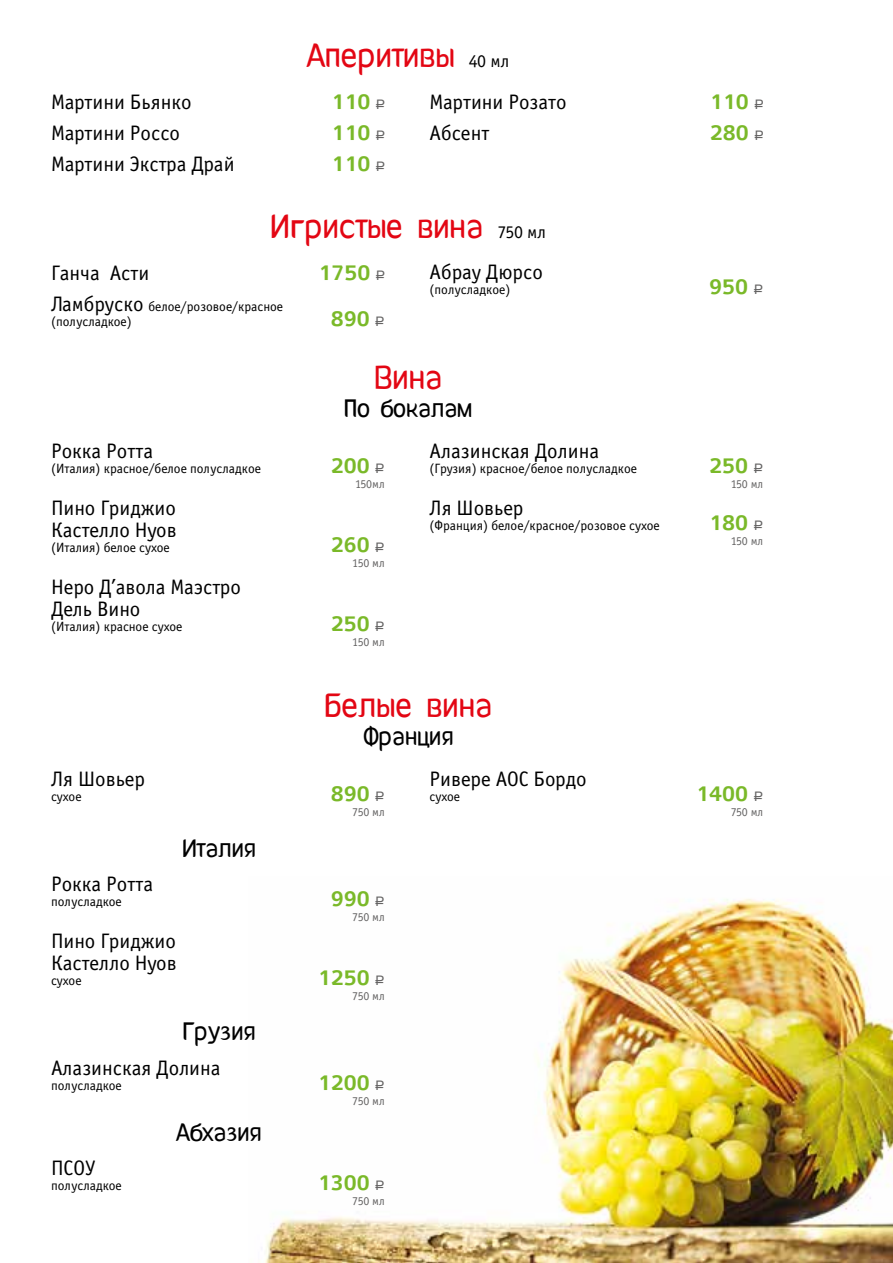
<style>
.page{position:relative;width:893px;height:1263px;background:#fff}
.page>*{position:absolute;margin:0;border:0;box-sizing:border-box;transform-origin:0 0}
.t1{font:36px "Giger";color:#e30613}
.t2{font:27px "Giger";color:#000}
.t3{font:500 24px "Colaborate";color:#7ab929}
.t4{font:21px/22.5px "Officina Sans Book C";color:#000}
.t5{font:13.5px/15px "Officina Sans Book C";color:#000}
.t6{font:12px "Officina Sans Book C";letter-spacing:-.02em;color:#646363}
.s1{font-family:"Officina Sans Book C";font-size:18px;color:#000}
.s2{font-family:"ALS Rubl";font-weight:400;font-size:13.5px;color:#646363}
.s3{font-size:21px}
</style>
<div class="page">
<img style="left:265px;top:898px;width:628px;height:365px">
<h1 class="t1" style="left:307px;top:32px;width:204px">Аперитивы <span class="s1">40 мл</span></h1>
<h3 class="t4" style="left:51px;top:91px;width:142px">Мартини Бьянко</h3>
<h3 class="t3" style="left:331px;top:89px;width:56px">110 <span class="s2">A</span></h3>
<h3 class="t4" style="left:51px;top:122px;width:130px">Мартини Россо</h3>
<h3 class="t3" style="left:331px;top:120px;width:56px">110 <span class="s2">A</span></h3>
<h3 class="t4" style="left:51px;top:153px;width:185px">Мартини Экстра Драй</h3>
<h3 class="t3" style="left:331px;top:151px;width:56px">110 <span class="s2">A</span></h3>
<h3 class="t4" style="left:429px;top:91px;width:139px">Мартини Розато</h3>
<h3 class="t3" style="left:710px;top:89px;width:56px">110 <span class="s2">A</span></h3>
<h3 class="t4" style="left:429px;top:122px;width:61px">Абсент</h3>
<h3 class="t3" style="left:710px;top:120px;width:56px">280 <span class="s2">A</span></h3>
<h1 class="t1" style="left:270px;top:202px;width:277px">Игристые вина <span class="s1">750 мл</span></h1>
<h3 class="t4" style="left:51px;top:262px;width:100px">Ганча Асти</h3>
<h3 class="t3" style="left:319px;top:260px;width:68px">1750 <span class="s2">A</span></h3>
<p class="t5" style="left:51px;top:299px;width:234px"><span class="s3">Ламбруско</span> белое/розовое/красное (полусладкое)</p>
<h3 class="t3" style="left:331px;top:306px;width:56px">890 <span class="s2">A</span></h3>
<h3 class="t4" style="left:429px;top:261px;width:115px">Абрау Дюрсо</h3>
<p class="t5" style="left:429px;top:282px;width:82px">(полусладкое)</p>
<h3 class="t3" style="left:709px;top:274px;width:56px">950 <span class="s2">A</span></h3>
<h1 class="t1" style="left:374px;top:353px;width:70px">Вина</h1>
<h2 class="t2" style="left:344px;top:390px;width:130px">По бокалам</h2>
<h3 class="t4" style="left:51px;top:440px;width:104px">Рокка Ротта</h3>
<p class="t5" style="left:51px;top:461px;width:212px">(Италия) красное/белое полусладкое</p>
<h3 class="t3" style="left:331px;top:453px;width:56px">200 <span class="s2">A</span></h3>
<p class="t6" style="left:355px;top:477px;width:31px">150мл</p>
<h3 class="t4" style="left:51px;top:497px;width:127px">Пино Гриджио<br>Кастелло Нуов</h3>
<p class="t5" style="left:51px;top:540px;width:120px">(Италия) белое сухое</p>
<h3 class="t3" style="left:331px;top:532px;width:56px">260 <span class="s2">A</span></h3>
<p class="t6" style="left:352px;top:557px;width:34px">150 мл</p>
<h3 class="t4" style="left:51px;top:576px;width:191px">Неро Д’авола Маэстро<br>Дель Вино</h3>
<p class="t5" style="left:51px;top:620px;width:133px">(Италия) красное сухое</p>
<h3 class="t3" style="left:331px;top:611px;width:56px">250 <span class="s2">A</span></h3>
<p class="t6" style="left:352px;top:636px;width:34px">150 мл</p>
<h3 class="t4" style="left:429px;top:440px;width:171px">Алазинская Долина</h3>
<p class="t5" style="left:429px;top:461px;width:209px">(Грузия) красное/белое полусладкое</p>
<h3 class="t3" style="left:709px;top:453px;width:56px">250 <span class="s2">A</span></h3>
<p class="t6" style="left:731px;top:477px;width:34px">150 мл</p>
<h3 class="t4" style="left:429px;top:497px;width:95px">Ля Шовьер</h3>
<p class="t5" style="left:429px;top:518px;width:232px">(Франция) белое/красное/розовое сухое</p>
<h3 class="t3" style="left:709px;top:510px;width:56px">180 <span class="s2">A</span></h3>
<p class="t6" style="left:731px;top:534px;width:34px">150 мл</p>
<h1 class="t1" style="left:324px;top:681px;width:169px">Белые вина</h1>
<h2 class="t2" style="left:363px;top:718px;width:92px">Франция</h2>
<h3 class="t4" style="left:51px;top:768px;width:95px">Ля Шовьер</h3>
<p class="t5" style="left:51px;top:789px;width:32px">сухое</p>
<h3 class="t3" style="left:331px;top:781px;width:56px">890 <span class="s2">A</span></h3>
<p class="t6" style="left:352px;top:805px;width:34px">750 мл</p>
<h2 class="t2" style="left:182px;top:830px;width:75px">Италия</h2>
<h3 class="t4" style="left:51px;top:873px;width:104px">Рокка Ротта</h3>
<p class="t5" style="left:51px;top:894px;width:72px">полусладкое</p>
<h3 class="t3" style="left:331px;top:886px;width:56px">990 <span class="s2">A</span></h3>
<p class="t6" style="left:352px;top:911px;width:34px">750 мл</p>
<h3 class="t4" style="left:51px;top:930px;width:127px">Пино Гриджио<br>Кастелло Нуов</h3>
<p class="t5" style="left:51px;top:974px;width:32px">сухое</p>
<h3 class="t3" style="left:318px;top:965px;width:68px">1250 <span class="s2">A</span></h3>
<p class="t6" style="left:352px;top:990px;width:34px">750 мл</p>
<h2 class="t2" style="left:182px;top:1013px;width:75px">Грузия</h2>
<h3 class="t4" style="left:51px;top:1057px;width:171px">Алазинская Долина</h3>
<p class="t5" style="left:51px;top:1078px;width:72px">полусладкое</p>
<h3 class="t3" style="left:318px;top:1069px;width:68px">1200 <span class="s2">A</span></h3>
<p class="t6" style="left:352px;top:1094px;width:34px">750 мл</p>
<h2 class="t2" style="left:176px;top:1114px;width:87px">Абхазия</h2>
<h3 class="t4" style="left:51px;top:1157px;width:46px">ПСОУ</h3>
<p class="t5" style="left:51px;top:1178px;width:72px">полусладкое</p>
<h3 class="t3" style="left:318px;top:1170px;width:68px">1300 <span class="s2">A</span></h3>
<p class="t6" style="left:352px;top:1195px;width:34px">750 мл</p>
<h3 class="t4" style="left:429px;top:768px;width:159px">Ривере AOC Бордо</h3>
<p class="t5" style="left:429px;top:789px;width:32px">сухое</p>
<h3 class="t3" style="left:696px;top:781px;width:68px">1400 <span class="s2">A</span></h3>
<p class="t6" style="left:731px;top:805px;width:34px">750 мл</p>
</div>
